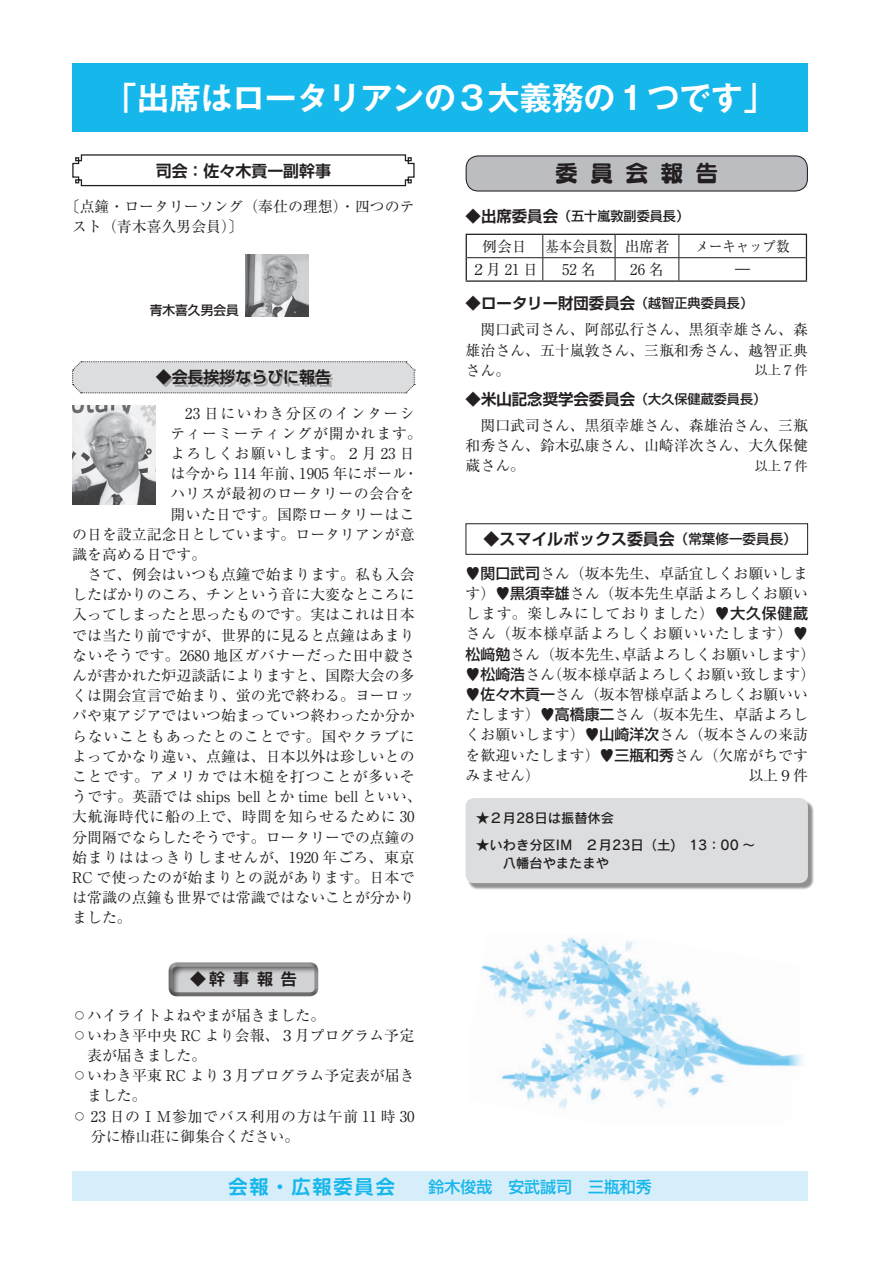
<style>
.page{position:relative;width:893px;height:1263px;background:#fff}
.page>*{position:absolute;margin:0;border:0;box-sizing:border-box;transform-origin:0 0}
.t1{font:700 31.95px "Gothic MB101 Pr 6 De";color:#fff}
.t2{font:23.4px "Slump Std DB";letter-spacing:.5em;color:#231f20}
.t3{font:700 15.9px "Shin Go Pr 6 De";color:#231f20}
.t4{font:500 15.9px "Shin Go Pr 6";color:#16b7eb}
.t5{font:700 15.45px "Shin Go Pr 6 De";color:#231f20}
.t6{font:14.85px/20.2px "Ryumin Pr 6";color:#231f20;text-align:justify}
.t7{font:14.85px/20.2px "Ryumin Pr 6 N";color:#231f20}
.t8{font:14.85px "Ryumin Pr 6";letter-spacing:.045em;color:#231f20}
.t9{font:14.85px "Ryumin Pr 6";letter-spacing:.05em;color:#231f20}
.t10{font:14.85px "Ryumin Pr 6";letter-spacing:.04em;color:#231f20}
.t11{font:14.85px "Ryumin Pr 6";letter-spacing:.02em;color:#231f20}
.t12{font:14.85px "Ryumin Pr 6";letter-spacing:.095em;color:#231f20}
.t13{font:14.85px "Ryumin Pr 6";letter-spacing:.065em;color:#231f20}
.t14{font:14.85px "Ryumin Pr 6";letter-spacing:.08em;color:#231f20}
.t15{font:14.85px "Ryumin Pr 6";letter-spacing:.025em;color:#231f20}
.t16{font:14.85px "Ryumin Pr 6";letter-spacing:.03em;color:#231f20}
.t17{font:14.85px "Ryumin Pr 6";color:#231f20;scale:.9 1}
.t18{font:13.35px/18px "Rodin Pro DB";color:#231f20}
.t19{font:13.35px "Ryumin Pr 6";color:#231f20}
.t20{font:500 13.05px "Shin Go Pr 6";color:#231f20}
.t21{font:500 12.75px "Shin Go Pr 6";color:#231f20}
.s1{font-family:"Shin Go Pr 6 De";font-weight:700;font-size:15.45px}
.s2{font-family:"Shin Go Pr 6";font-weight:500;font-size:13.05px}
.s3{font-family:"Shin Go Pr 6";font-weight:500;font-size:13.5px}
.s4{font-family:"Shin Go Pr 6";font-weight:500}
.s5{font-family:"Shin Go Pr 6 De";font-weight:700;font-size:19.2px}
</style>
<div class="page">
<div style="left:72px;top:1171px;width:736px;height:30px;background:#d6edfa"></div>
<div style="left:72px;top:64px;width:736px;height:68px;background:#16b7eb"></div>
<div style="left:466px;top:523px;width:342px;height:32px;border:1px solid #231f20"></div>
<div style="left:466px;top:156px;width:341px;height:35px;background:#bcbdc0;border-radius:12px"></div>
<div style="left:466px;top:155px;width:342px;height:37px;border:1px solid #231f20;border-radius:12px"></div>
<hr style="left:467px;top:257px;width:76px;height:1px;background:#231f20">
<hr style="left:543px;top:257px;width:72px;height:1px;background:#231f20">
<svg style="left:542px;top:235px;width:1px;height:45px"></svg>
<hr style="left:615px;top:257px;width:64px;height:1px;background:#231f20">
<svg style="left:615px;top:235px;width:1px;height:45px"></svg>
<hr style="left:679px;top:257px;width:127px;height:1px;background:#231f20">
<svg style="left:679px;top:235px;width:1px;height:45px"></svg>
<hr style="left:466px;top:234px;width:77px;height:1px;background:#231f20">
<hr style="left:543px;top:234px;width:72px;height:1px;background:#231f20">
<hr style="left:615px;top:234px;width:64px;height:1px;background:#231f20">
<hr style="left:679px;top:234px;width:128px;height:1px;background:#231f20">
<svg style="left:466px;top:235px;width:1px;height:45px"></svg>
<svg style="left:806px;top:235px;width:1px;height:45px"></svg>
<hr style="left:466px;top:280px;width:77px;height:2px;background:#231f20">
<hr style="left:543px;top:280px;width:72px;height:2px;background:#231f20">
<hr style="left:615px;top:280px;width:64px;height:2px;background:#231f20">
<hr style="left:679px;top:280px;width:128px;height:2px;background:#231f20">
<svg style="left:72px;top:361px;width:343px;height:32px;background:#d7d7d9"></svg>
<div style="left:158px;top:372px;width:175px;height:15px;background:#231f20;opacity:.3"></div>
<div style="left:168px;top:962px;width:150px;height:30px;background:#fff;opacity:.75"></div>
<div style="left:168px;top:963px;width:150px;height:33px;background:#231f20;opacity:.75"></div>
<img style="left:72px;top:405px;width:83px;height:99px">
<div style="left:467px;top:800px;width:347px;height:90px;background:#231f20;opacity:.5"></div>
<div style="left:466px;top:798px;width:342px;height:85px;background:#dcdddf;border-radius:9px"></div>
<svg style="left:72px;top:154px;width:343px;height:33px"></svg>
<img style="left:245px;top:254px;width:63px;height:62px">
<img style="left:481px;top:937px;width:322px;height:172px">
<h1 class="t1" style="left:105px;top:71px;width:671px">「出席はロータリアンの３大義務の１つです」</h1>
<p class="t3" style="left:156px;top:158px;width:177px">司会：佐々木貢一副幹事</p>
<p class="t6" style="left:72px;top:195px;width:344px;text-indent:-7px">〔点鐘・ロータリーソング（奉仕の理想）・四つのテスト（青木喜久男会員）〕</p>
<p class="t21" style="left:150px;top:299px;width:91px">青木喜久男会員</p>
<p class="t3" style="left:156px;top:364px;width:177px">◆会長挨拶ならびに報告</p>
<p class="t12" style="left:170px;top:401px;width:246px">　23 日にいわき分区のインターシ</p>
<p class="t13" style="left:170px;top:421px;width:253px">ティーミーティングが開かれます。</p>
<p class="t14" style="left:170px;top:442px;width:246px">よろしくお願いします。２月 23 日</p>
<p class="t6" style="left:170px;top:463px;width:249px">は今から 114 年前、1905 年にポール・</p>
<p class="t15" style="left:170px;top:482px;width:246px">ハリスが最初のロータリーの会合を</p>
<p class="t16" style="left:170px;top:502px;width:246px">開いた日です。国際ロータリーはこ</p>
<p class="t6" style="left:72px;top:523px;width:344px">の日を設立記念日としています。ロータリアンが意</p>
<p class="t6" style="left:72px;top:543px;width:135px">識を高める日です。</p>
<p class="t6" style="left:72px;top:564px;width:344px">　さて、例会はいつも点鐘で始まります。私も入会</p>
<p class="t6" style="left:72px;top:584px;width:344px">したばかりのころ、チンという音に大変なところに</p>
<p class="t6" style="left:72px;top:604px;width:344px">入ってしまったと思ったものです。実はこれは日本</p>
<p class="t6" style="left:72px;top:624px;width:344px">では当たり前ですが、世界的に見ると点鐘はあまり</p>
<p class="t8" style="left:72px;top:644px;width:344px">ないそうです。2680 地区ガバナーだった田中毅さ</p>
<p class="t6" style="left:72px;top:665px;width:344px">んが書かれた炉辺談話によりますと、国際大会の多</p>
<p class="t6" style="left:72px;top:685px;width:344px">くは開会宣言で始まり、蛍の光で終わる。ヨーロッ</p>
<p class="t6" style="left:72px;top:705px;width:344px">パや東アジアではいつ始まっていつ終わったか分か</p>
<p class="t9" style="left:72px;top:724px;width:344px">らないこともあったとのことです。国やクラブに</p>
<p class="t6" style="left:72px;top:745px;width:344px">よってかなり違い、点鐘は、日本以外は珍しいとの</p>
<p class="t9" style="left:72px;top:765px;width:344px">ことです。アメリカでは木槌を打つことが多いそ</p>
<p class="t6" style="left:72px;top:786px;width:351px">うです。英語では ships bell とか time bell といい、</p>
<p class="t10" style="left:72px;top:805px;width:344px">大航海時代に船の上で、時間を知らせるために 30</p>
<p class="t6" style="left:72px;top:826px;width:344px">分間隔でならしたそうです。ロータリーでの点鐘の</p>
<p class="t8" style="left:72px;top:846px;width:344px">始まりははっきりしませんが、1920 年ごろ、東京</p>
<p class="t11" style="left:72px;top:866px;width:344px">RC で使ったのが始まりとの説があります。日本で</p>
<p class="t6" style="left:72px;top:887px;width:344px">は常識の点鐘も世界では常識ではないことが分かり</p>
<p class="t6" style="left:72px;top:907px;width:61px">ました。</p>
<p class="t3" style="left:190px;top:966px;width:108px">◆幹事報告</p>
<p class="t6" style="left:72px;top:1004px;width:254px">⃝ハイライトよねやまが届きました。</p>
<p class="t6" style="left:72px;top:1024px;width:344px">⃝いわき平中央 RC より会報、３月プログラム予定</p>
<p class="t6" style="left:87px;top:1044px;width:121px">表が届きました。</p>
<p class="t6" style="left:72px;top:1065px;width:344px">⃝いわき平東 RC より３月プログラム予定表が届き</p>
<p class="t6" style="left:87px;top:1085px;width:61px">ました。</p>
<p class="t8" style="left:72px;top:1104px;width:344px">⃝ 23 日のＩＭ参加でバス利用の方は午前 11 時 30</p>
<p class="t6" style="left:91px;top:1125px;width:210px">分に椿山荘に御集合ください。</p>
<h2 class="t2" style="left:555px;top:157px;width:165px">委員会報告</h2>
<p class="t20" style="left:466px;top:205px;width:225px"><span class="s1">◆出席委員会</span>（五十嵐敦副委員長）</p>
<p class="t6" style="left:482px;top:235px;width:189px">例会日 基本会員数 出席者</p>
<p class="t17" style="left:696px;top:235px;width:106px">メーキャップ数</p>
<p class="t6" style="left:471px;top:258px;width:68px">２月 21 日</p>
<p class="t6" style="left:562px;top:258px;width:35px">52 名</p>
<p class="t6" style="left:630px;top:258px;width:35px">26 名</p>
<p class="t6" style="left:735px;top:258px;width:16px">―</p>
<p class="t5" style="left:466px;top:291px;width:289px">◆ロータリー財団委員会<span class="s2">（越智正典委員長）</span></p>
<p class="t6" style="left:466px;top:319px;width:344px">　関口武司さん、阿部弘行さん、黒須幸雄さん、森雄治さん、五十嵐敦さん、三瓶和秀さん、越智正典さん。</p>
<p class="t19" style="left:754px;top:360px;width:55px">以上７件</p>
<p class="t5" style="left:466px;top:386px;width:302px">◆米山記念奨学会委員会<span class="s2">（大久保健蔵委員長）</span></p>
<p class="t6" style="left:466px;top:414px;width:344px">　関口武司さん、黒須幸雄さん、森雄治さん、三瓶和秀さん、鈴木弘康さん、山崎洋次さん、大久保健蔵さん。</p>
<p class="t19" style="left:754px;top:455px;width:55px">以上７件</p>
<p class="t3" style="left:483px;top:526px;width:315px">◆スマイルボックス委員会<span class="s3">（常葉修一委員長）</span></p>
<p class="t7" style="left:466px;top:562px;width:351px">♥<span class="s4">関口武司</span>さん（坂本先生、卓話宜しくお願いします）♥<span class="s4">黒須幸雄</span>さん（坂本先生卓話よろしくお願いします。楽しみにしておりました）<span class="s4">♥大久保健蔵</span>さん（坂本様卓話よろしくお願いいたします）<span class="s4">♥松﨑勉</span>さん（坂本先生、卓話よろしくお願いします）<span class="s4">♥松崎浩</span>さん（坂本様卓話よろしくお願い致します）<span class="s4">♥佐々木貢一</span>さん（坂本智様卓話よろしくお願いいたします）<span class="s4">♥高橋康二</span>さん（坂本先生、卓話よろしくお願いします）<span class="s4">♥山崎洋次</span>さん（坂本さんの来訪を歓迎いたします）<span class="s4">♥三瓶和秀</span>さん（欠席がちですみません）</p>
<p class="t6" style="left:748px;top:764px;width:61px">以上９件</p>
<p class="t18" style="left:476px;top:809px;width:139px">★２月28日は振替休会</p>
<p class="t18" style="left:476px;top:835px;width:281px">★いわき分区IM　２月23日（土)　13：00 ～　　八幡台やまたまや</p>
<p class="t4" style="left:228px;top:1173px;width:425px"><span class="s5">会報・広報委員会</span>　　鈴木俊哉　安武誠司　三瓶和秀</p>
<p class="t4" style="left:431px;top:1173px;width:225px">安田信二　関口武司　八幡恭朗</p>
</div>
